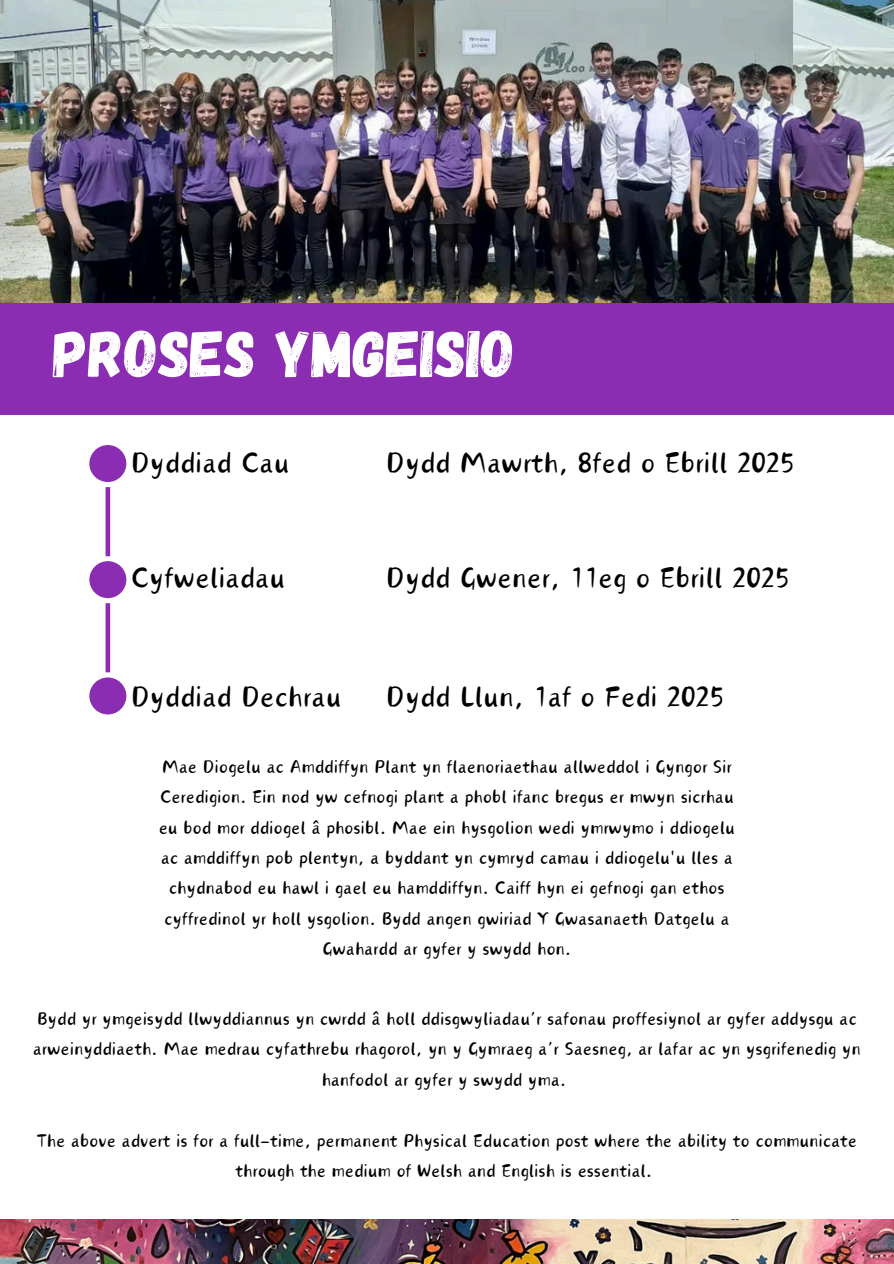
<style>
.page{position:relative;width:894px;height:1264px;background:#fff}
.page>*{position:absolute;margin:0;border:0;box-sizing:border-box;transform-origin:0 0}
.t1{font:66px "Gagalin";color:#fff}
.t2{font:36px "Canva Tangyuan Handwriting";color:#000}
.t3{font:22.5px/30.3px "Canva Tangyuan Handwriting";color:#000;text-align:center}
</style>
<div class="page">
<img style="left:0;top:0;width:893px;height:303px">
<div style="left:0;top:303px;width:893px;height:112px;background:#8b2db2"></div>
<svg style="left:89px;top:445px;width:37px;height:269px"></svg>
<img style="left:0;top:1219px;width:893px;height:44px">
<p class="t1" style="left:53px;top:311px;width:463px">PROSES YMGEISIO</p>
<p class="t2" style="left:130px;top:447px;width:160px">Dyddiad Cau</p>
<p class="t2" style="left:385px;top:447px;width:410px">Dydd Mawrth, 8fed o Ebrill 2025</p>
<p class="t2" style="left:130px;top:562px;width:156px">Cyfweliadau</p>
<p class="t2" style="left:385px;top:562px;width:405px">Dydd Gwener, 11eg o Ebrill 2025</p>
<p class="t2" style="left:130px;top:680px;width:212px">Dyddiad Dechrau</p>
<p class="t2" style="left:385px;top:680px;width:340px">Dydd Llun, 1af o Fedi 2025</p>
<p class="t3" style="left:162px;top:751px;width:571px">Mae Diogelu ac Amddiffyn Plant yn flaenoriaethau allweddol i Gyngor Sir</p>
<h1 class="t3" style="left:160px;top:782px;width:575px">Ceredigion. Ein nod yw cefnogi plant a phobl ifanc bregus er mwyn sicrhau</h1>
<p class="t3" style="left:159px;top:812px;width:577px">eu bod mor ddiogel â phosibl. Mae ein hysgolion wedi ymrwymo i ddiogelu</p>
<h2 class="t3" style="left:161px;top:843px;width:573px">ac amddiffyn pob plentyn, a byddant yn cymryd camau i ddiogelu'u lles a</h2>
<h2 class="t3" style="left:169px;top:873px;width:557px">chydnabod eu hawl i gael eu hamddiffyn. Caiff hyn ei gefnogi gan ethos</h2>
<h2 class="t3" style="left:164px;top:903px;width:567px">cyffredinol yr holl ysgolion. Bydd angen gwiriad Y Gwasanaeth Datgelu a</h2>
<h2 class="t3" style="left:322px;top:934px;width:250px">Gwahardd ar gyfer y swydd hon.</h2>
<h2 class="t3" style="left:33px;top:1003px;width:829px">Bydd yr ymgeisydd llwyddiannus yn cwrdd â holl ddisgwyliadau’r safonau proffesiynol ar gyfer addysgu ac arweinyddiaeth. Mae medrau cyfathrebu rhagorol, yn y Gymraeg a’r Saesneg, ar lafar ac yn ysgrifenedig yn hanfodol ar gyfer y swydd yma.</h2>
<p class="t3" style="left:37px;top:1125px;width:821px">The above advert is for a full-time, permanent Physical Education post where the ability to communicate through the medium of Welsh and English is essential.</p>
</div>
